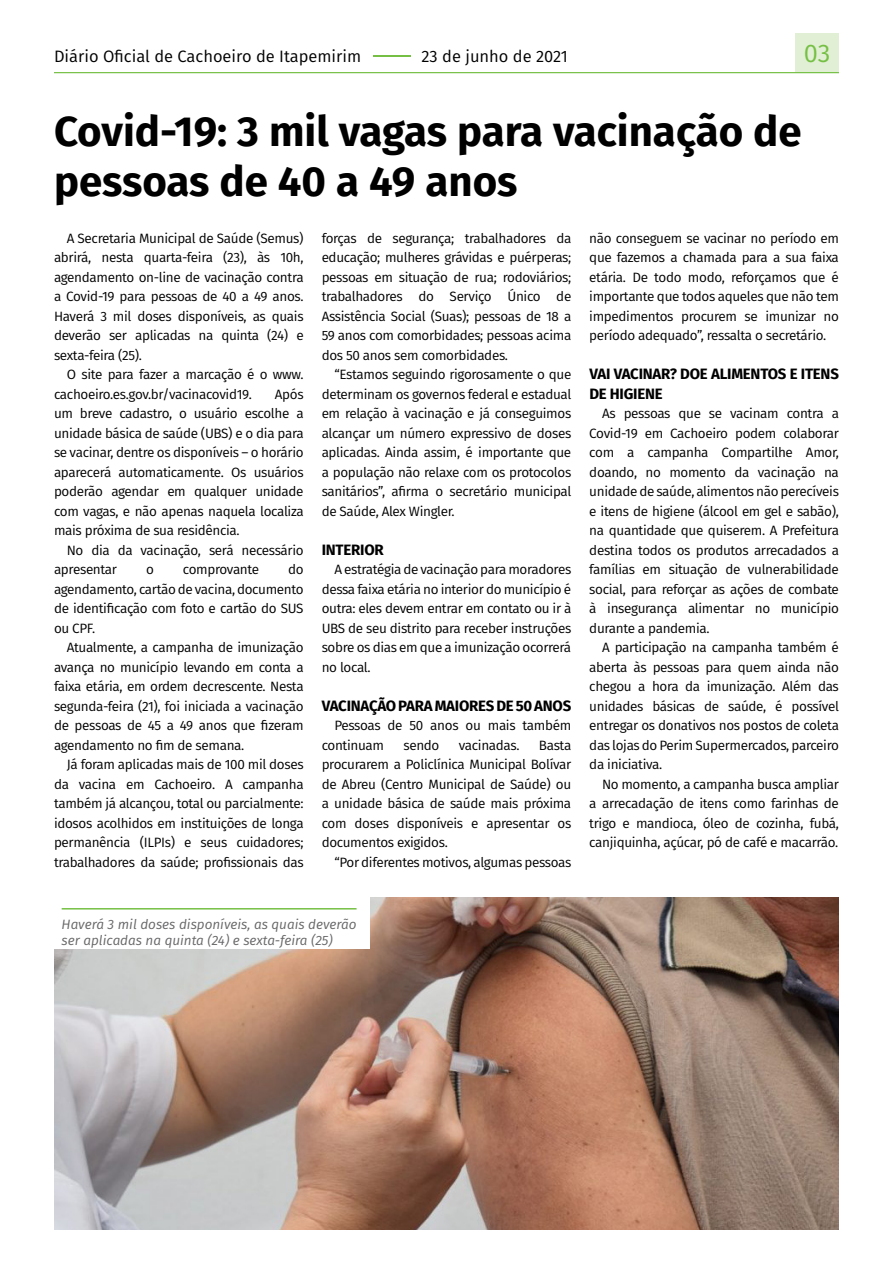
<style>
.page{position:relative;width:893px;height:1263px;background:#fff}
.page>*{position:absolute;margin:0;border:0;box-sizing:border-box;transform-origin:0 0}
.t1{font:700 42px/50.4px "Fira Sans";color:#000}
.t2{font:25.5px "Fira Sans";color:#75c044}
.t3{font:16.5px "Fira Sans";color:#000}
.t4{font:700 15px/19.5px "Fira Sans";letter-spacing:-.015em;color:#000}
.t5{font:13.5px/19.5px "Fira Sans";letter-spacing:-.025em;color:#000;text-align:justify}
.t6{font:italic 13.5px/16.6px "Fira Sans";color:#666668}
.s1{color:#75c044}
</style>
<div class="page">
<div style="left:795px;top:33px;width:44px;height:40px;background:#e1efd4"></div>
<hr style="left:54px;top:72px;width:785px;height:1px;background:#75c044">
<img style="left:54px;top:897px;width:785px;height:333px">
<div style="left:47px;top:895px;width:322px;height:54px;background:#fff"></div>
<hr style="left:62px;top:908px;width:295px;height:1px;background:#75c044">
<p class="t3" style="left:54px;top:43px;width:515px">Diário Oficial de Cachoeiro de Itapemirim <span class="s1">–</span>23 de junho de 2021</p>
<h2 class="t2" style="left:804px;top:34px;width:28px">03</h2>
<h1 class="t1" style="left:54px;top:103px;width:749px">Covid-19: 3 mil vagas para vacinação de pessoas de 40 a 49 anos</h1>
<p class="t5" style="left:54px;top:228px;width:251px;text-indent:13px">A Secretaria Municipal de Saúde (Semus) abrirá, nesta quarta-feira (23), às 10h, agendamento on-line de vacinação contra a Covid-19 para pessoas de 40 a 49 anos.<br>Haverá 3 mil doses disponíveis, as quais deverão ser aplicadas na quinta (24) e sexta-feira (25).</p>
<p class="t5" style="left:54px;top:364px;width:251px;text-indent:13px">O site para fazer a marcação é o www. cachoeiro.es.gov.br/vacinacovid19.</p>
<p class="t5" style="left:589px;top:228px;width:251px">não conseguem se vacinar no período em que fazemos a chamada para a sua faixa etária. De todo modo, reforçamos que é importante que todos aqueles que não tem impedimentos procurem se imunizar no período adequado”, ressalta o secretário.</p>
<p class="t4" style="left:589px;top:363px;width:251px">VAI VACINAR? DOE ALIMENTOS E ITENS<br>DE HIGIENE</p>
<p class="t5" style="left:589px;top:404px;width:251px;text-indent:13px">As pessoas que se vacinam contra a Covid-19 em Cachoeiro podem colaborar com a campanha Compartilhe Amor, doando, no momento da vacinação na unidade de saúde, alimentos não perecíveis e itens de higiene (álcool em gel e sabão), na quantidade que quiserem. A Prefeitura destina todos os produtos arrecadados a famílias em situação de vulnerabilidade social, para reforçar as ações de combate à insegurança alimentar no município durante a pandemia.</p>
<p class="t5" style="left:589px;top:637px;width:251px;text-indent:13px">A participação na campanha também é aberta às pessoas para quem ainda não chegou a hora da imunização. Além das unidades básicas de saúde, é possível entregar os donativos nos postos de coleta das lojas do Perim Supermercados, parceiro da iniciativa.</p>
<p class="t5" style="left:589px;top:774px;width:251px;text-indent:13px">No momento, a campanha busca ampliar a arrecadação de itens como farinhas de trigo e mandioca, óleo de cozinha, fubá, canjiquinha, açúcar, pó de café e macarrão.</p>
<p class="t5" style="left:322px;top:228px;width:251px">forças de segurança; trabalhadores da educação; mulheres grávidas e puérperas; pessoas em situação de rua; rodoviários; trabalhadores do Serviço Único de Assistência Social (Suas); pessoas de 18 a 59 anos com comorbidades; pessoas acima dos 50 anos sem comorbidades.</p>
<p class="t5" style="left:322px;top:364px;width:251px;text-indent:13px">“Estamos seguindo rigorosamente o que determinam os governos federal e estadual em relação à vacinação e já conseguimos alcançar um número expressivo de doses aplicadas. Ainda assim, é importante que a população não relaxe com os protocolos sanitários”, afirma o secretário municipal de Saúde, Alex Wingler.</p>
<p class="t4" style="left:322px;top:539px;width:64px">INTERIOR</p>
<p class="t5" style="left:322px;top:560px;width:251px;text-indent:13px">A estratégia de vacinação para moradores dessa faixa etária no interior do município é outra: eles devem entrar em contato ou ir à UBS de seu distrito para receber instruções sobre os dias em que a imunização ocorrerá no local.</p>
<p class="t4" style="left:322px;top:695px;width:251px">VACINAÇÃO PARA MAIORES DE 50 ANOS</p>
<p class="t5" style="left:322px;top:716px;width:251px;text-indent:13px">Pessoas de 50 anos ou mais também continuam</p>
<p class="t5" style="left:54px;top:384px;width:251px;text-indent:221px">Após um breve cadastro, o usuário escolhe a unidade básica de saúde (UBS) e o dia para se vacinar, dentre os disponíveis – o horário aparecerá automaticamente. Os usuários poderão agendar em qualquer unidade com vagas, e não apenas naquela localiza mais próxima de sua residência.</p>
<p class="t5" style="left:54px;top:540px;width:251px;text-indent:13px">No dia da vacinação, será necessário apresentar</p>
<p class="t5" style="left:54px;top:559px;width:251px;text-indent:234px">do agendamento, cartão de vacina, documento de identificação com foto e cartão do SUS ou CPF.</p>
<p class="t5" style="left:54px;top:637px;width:251px;text-indent:13px">Atualmente, a campanha de imunização avança no município levando em conta a faixa etária, em ordem decrescente. Nesta segunda-feira (21), foi iniciada a vacinação de pessoas de 45 a 49 anos que fizeram agendamento no fim de semana.</p>
<p class="t5" style="left:54px;top:754px;width:251px;text-indent:13px">Já foram aplicadas mais de 100 mil doses da vacina em Cachoeiro. A campanha também já alcançou, total ou parcialmente: idosos acolhidos em instituições de longa permanência (ILPIs) e seus cuidadores; trabalhadores da saúde; profissionais das</p>
<p class="t5" style="left:146px;top:559px;width:9px">o</p>
<p class="t5" style="left:183px;top:559px;width:78px">comprovante</p>
<p class="t5" style="left:403px;top:735px;width:38px">sendo</p>
<p class="t5" style="left:459px;top:735px;width:62px">vacinadas.</p>
<p class="t5" style="left:322px;top:735px;width:251px;text-indent:217px">Basta procurarem a Policlínica Municipal Bolívar de Abreu (Centro Municipal de Saúde) ou a unidade básica de saúde mais próxima com doses disponíveis e apresentar os documentos exigidos.</p>
<p class="t5" style="left:334px;top:852px;width:238px">“Por diferentes motivos, algumas pessoas</p>
<p class="t6" style="left:62px;top:915px;width:296px">Haverá 3 mil doses disponíveis, as quais deverão ser aplicadas na quinta (24) e sexta-feira (25)</p>
</div>
